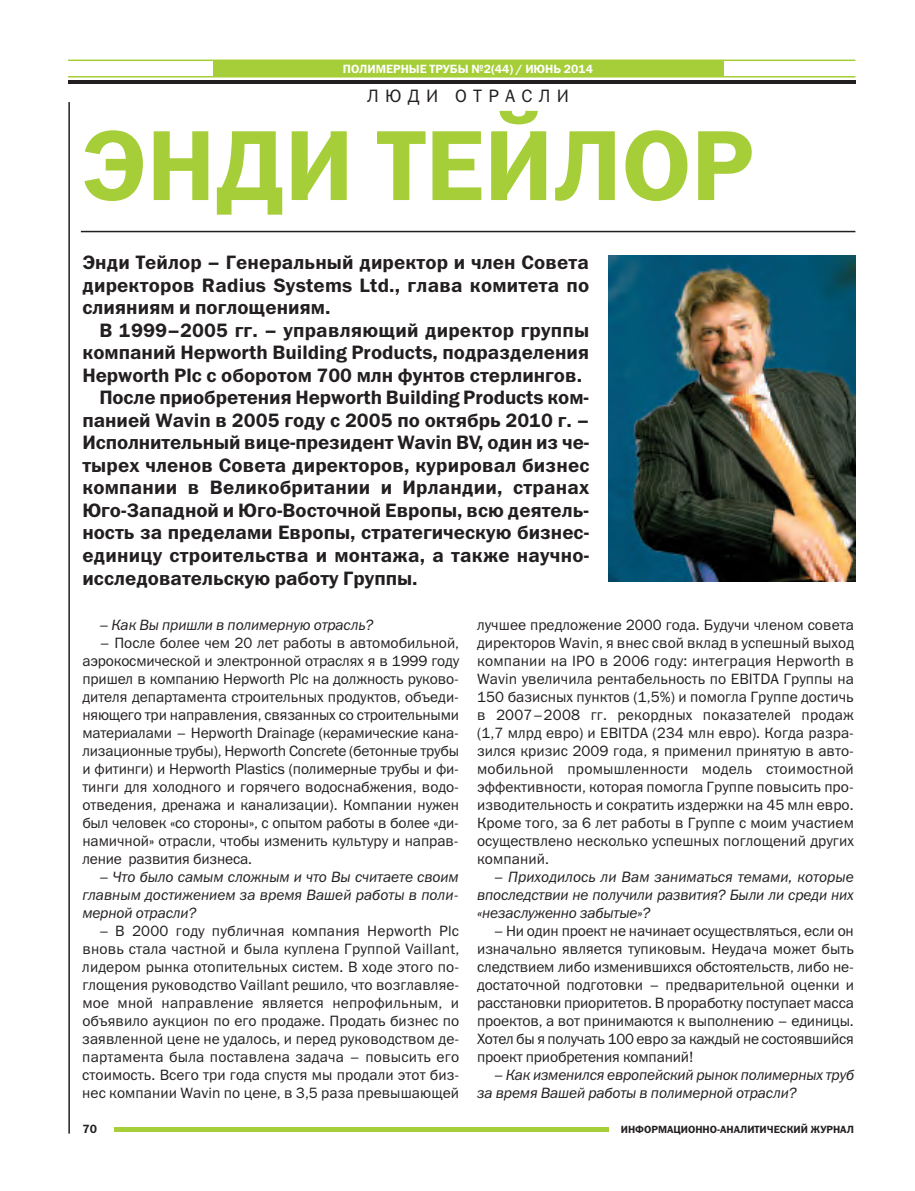
<style>
.page{position:relative;width:915px;height:1191px;background:#fff}
.page>*{position:absolute;margin:0;border:0;box-sizing:border-box;transform-origin:0 0}
.t1{font:100.2px "Franklin Gothic Demi C";color:#a6ce39}
.t2{font:19.5px/22.5px "Franklin Gothic Demi C";color:#231f20;text-align:justify}
.t3{font:18px "Franklin Gothic Book C";letter-spacing:.35em;color:#231f20}
.t4{font:15px/18px "Franklin Gothic Book C";color:#231f20;text-align:justify}
.t5{font:italic 15px/18px "Franklin Gothic Book C";letter-spacing:-.01em;color:#231f20;text-align:justify}
.t6{font:12px "Franklin Gothic Demi C";color:#fff}
.t7{font:12px "Franklin Gothic Demi C";color:#231f20}
.t8{font:10.5px "Franklin Gothic Demi C";color:#231f20}
.s1{font-style:italic}
</style>
<div class="page">
<hr style="left:68px;top:102px;width:2px;height:1031px;background:#231f20">
<hr style="left:114px;top:1127px;width:494px;height:4px;background:#a6ce39">
<hr style="left:68px;top:76px;width:787px;height:1px;background:#a6ce39">
<hr style="left:68px;top:60px;width:787px;height:1px;background:#a6ce39">
<hr style="left:68px;top:80px;width:787px;height:3px;background:#231f20">
<div style="left:213px;top:60px;width:510px;height:16px;background:#a6ce39"></div>
<hr style="left:81px;top:231px;width:774px;height:1px;background:#231f20">
<img style="left:608px;top:256px;width:247px;height:325px">
<p class="t6" style="left:343px;top:62px;width:252px">ПОЛИМЕРНЫЕ ТРУБЫ №2(44) / ИЮНЬ 2014</p>
<p class="t3" style="left:367px;top:86px;width:203px">ЛЮДИ ОТРАСЛИ</p>
<h1 class="t1" style="left:81px;top:107px;width:674px">ЭНДИ ТЕЙЛОР</h1>
<h2 class="t2" style="left:82px;top:251px;width:508px">Энди Тейлор – Генеральный директор и член Совета директоров Radius Systems Ltd., глава комитета по слияниям и поглощениям.</h2>
<h2 class="t2" style="left:99px;top:319px;width:491px">В 1999–2005 гг. – управляющий директор группы</h2>
<h2 class="t2" style="left:82px;top:341px;width:508px">компаний Hepworth Building Products, подразделения</h2>
<h2 class="t2" style="left:82px;top:364px;width:501px">Hepworth Plc с оборотом 700 млн фунтов стерлингов.</h2>
<h2 class="t2" style="left:99px;top:386px;width:491px">После приобретения Hepworth Building Products ком-</h2>
<h2 class="t2" style="left:82px;top:409px;width:508px">панией Wavin в 2005 году с 2005 по октябрь 2010 г. –</h2>
<h2 class="t2" style="left:82px;top:431px;width:508px">Исполнительный вице-президент Wavin BV, один из че-</h2>
<h2 class="t2" style="left:82px;top:454px;width:508px">тырех членов Совета директоров, курировал бизнес</h2>
<h2 class="t2" style="left:82px;top:476px;width:508px">компании в Великобритании и Ирландии, странах</h2>
<h2 class="t2" style="left:82px;top:499px;width:508px">Юго-Западной и Юго-Восточной Европы, всю деятель-</h2>
<h2 class="t2" style="left:82px;top:521px;width:508px">ность за пределами Европы, стратегическую бизнес-</h2>
<h2 class="t2" style="left:82px;top:544px;width:508px">единицу строительства и монтажа, а также научно-</h2>
<h2 class="t2" style="left:82px;top:566px;width:337px">исследовательскую работу Группы.</h2>
<p class="t5" style="left:99px;top:616px;width:275px">– Как Вы пришли в полимерную отрасль?</p>
<p class="t4" style="left:82px;top:634px;width:378px;text-indent:17px">– После более чем 20 лет работы в автомобильной, аэрокосмической и электронной отраслях я в 1999 году пришел в компанию Hepworth Plc на должность руково&shy;дителя департамента строительных продуктов, объеди&shy;няющего три направления, связанных со строительными материалами – Hepworth Drainage (керамические кана&shy;лизационные трубы), Hepworth Concrete (бетонные трубы и фитинги) и Hepworth Plastics (полимерные трубы и фи&shy;тинги для холодного и горячего водоснабжения, водо&shy;отведения, дренажа и канализации). Компании нужен был человек «со стороны», с опытом работы в более «ди&shy;намичной» отрасли, чтобы изменить культуру и направ&shy;ление развития бизнеса.</p>
<p class="t5" style="left:82px;top:868px;width:378px;text-indent:17px">– Что было самым сложным и что Вы считаете своим главным достижением за время Вашей работы в поли&shy;мерной отрасли?</p>
<p class="t4" style="left:82px;top:922px;width:378px;text-indent:17px"><span class="s1">–</span> В 2000 году публичная компания Hepworth Plc вновь стала частной и была куплена Группой Vaillant, лидером рынка отопительных систем. В ходе этого по&shy;глощения руководство Vaillant решило, что возглавляе&shy;мое мной направление является непрофильным, и объявило аукцион по его продаже. Продать бизнес по заявленной цене не удалось, и перед руководством де&shy;партамента была поставлена задача – повысить его стоимость. Всего три года спустя мы продали этот биз&shy;нес компании Wavin по цене, в 3,5 раза превышающей</p>
<p class="t7" style="left:82px;top:1122px;width:16px">70</p>
<p class="t4" style="left:477px;top:616px;width:378px">лучшее предложение 2000 года. Будучи членом совета директоров Wavin, я внес свой вклад в успешный выход компании на IPO в 2006 году: интеграция Hepworth в Wavin увеличила рентабельность по EBITDA Группы на 150 базисных пунктов (1,5%) и помогла Группе достичь в 2007–2008 гг. рекордных показателей продаж (1,7 млрд евро) и EBITDA (234 млн евро). Когда разра&shy;зился кризис 2009 года, я применил принятую в авто&shy;мобильной промышленности модель стоимостной эффективности, которая помогла Группе повысить про&shy;изводительность и сократить издержки на 45 млн евро.<br>Кроме того, за 6 лет работы в Группе с моим участием осуществлено несколько успешных поглощений других компаний.</p>
<p class="t5" style="left:477px;top:868px;width:378px;text-indent:17px">– Приходилось ли Вам заниматься темами, которые впоследствии не получили развития? Были ли среди них «незаслуженно забытые»?</p>
<p class="t4" style="left:477px;top:922px;width:378px;text-indent:17px"><span class="s1">–</span> Ни один проект не начинает осуществляться, если он изначально является тупиковым. Неудача может быть следствием либо изменившихся обстоятельств, либо не&shy;достаточной подготовки – предварительной оценки и расстановки приоритетов. В проработку поступает масса проектов, а вот принимаются к выполнению – единицы.<br>Хотел бы я получать 100 евро за каждый не состоявшийся проект приобретения компаний!</p>
<p class="t5" style="left:477px;top:1066px;width:378px;text-indent:17px">– Как изменился европейский рынок полимерных труб за время Вашей работы в полимерной отрасли?</p>
<p class="t8" style="left:620px;top:1122px;width:234px">ИНФОРМАЦИОННО-АНАЛИТИЧЕСКИЙ ЖУРНАЛ</p>
</div>
